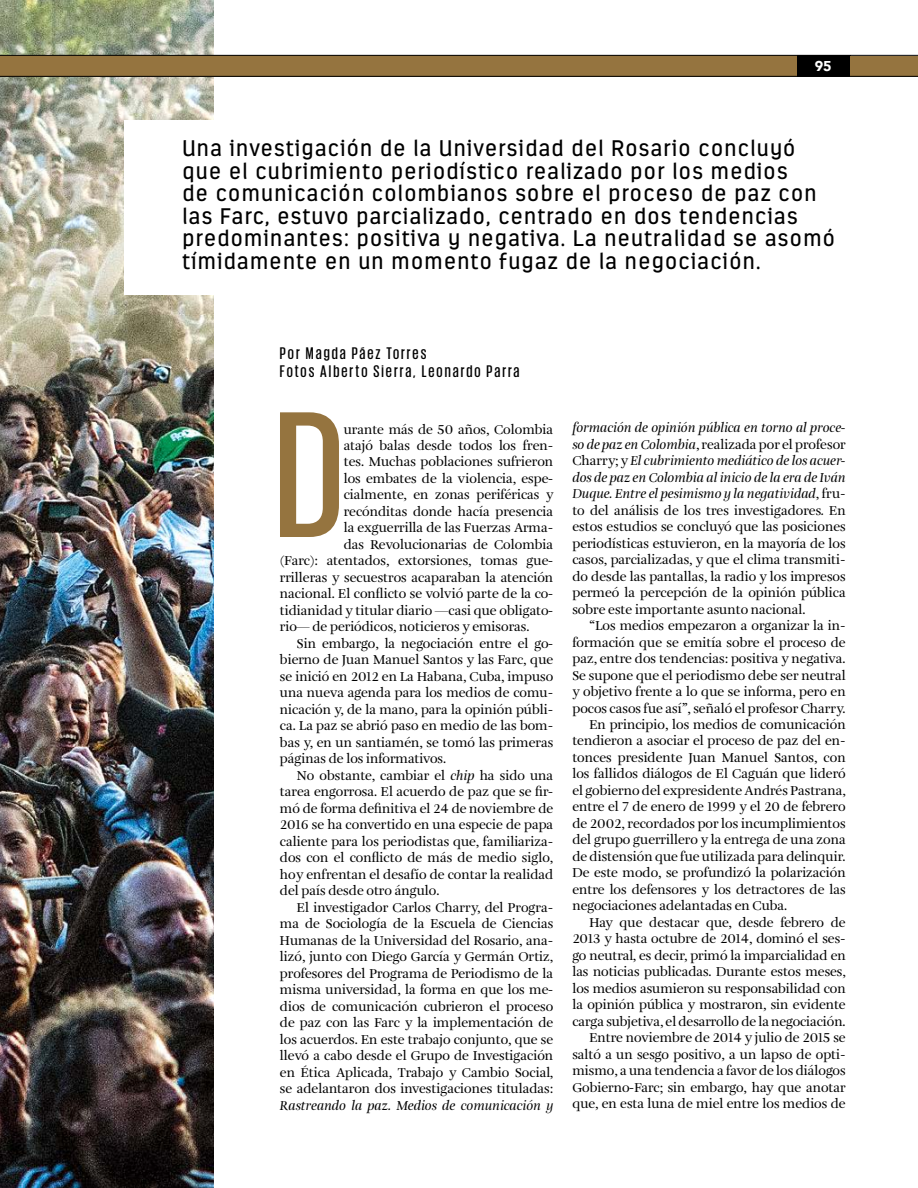
<style>
.page{position:relative;width:918px;height:1188px;background:#fff}
.page>*{position:absolute;margin:0;border:0;box-sizing:border-box;transform-origin:0 0}
.t1{font:500 183.9px "Giorgio Sans";color:#95743f}
.t2{font:22.5px/22.5px "Estandar";letter-spacing:.06em;color:#000}
.t3{font:500 17.25px/18px "Giorgio Sans";letter-spacing:.12em;color:#000}
.t4{font:900 14.25px "Avenir";color:#fff}
.t5{font:13.5px/16.5px "Amalia Pro";color:#000;text-align:justify}
.t6{font:italic 13.5px "Amalia Pro";color:#000}
.s1{font-style:italic}
</style>
<div class="page">
<img style="left:0;top:0;width:213px;height:1188px">
<div style="left:124px;top:120px;width:351px;height:174px;background:#fff"></div>
<svg style="left:0;top:55px;width:918px;height:22px;background:#806436"></svg>
<p class="t4" style="left:815px;top:54px;width:18px">95</p>
<p class="t2" style="left:183px;top:137px;width:654px">Una investigación de la Universidad del Rosario concluyó que el cubrimiento periodístico realizado por los medios<br>de comunicación colombianos sobre el proceso de paz con las Farc, estuvo parcializado, centrado en dos tendencias predominantes: positiva y negativa. La neutralidad se asomó tímidamente en un momento fugaz de la negociación.</p>
<p class="t3" style="left:280px;top:344px;width:241px">Por Magda Páez Torres<br>Fotos Alberto Sierra, Leonardo Parra</p>
<h1 class="t1" style="left:275px;top:384px;width:70px">D</h1>
<p class="t5" style="left:344px;top:421px;width:211px">urante más de 50 años, Colombia</p>
<p class="t5" style="left:344px;top:438px;width:211px">atajó balas desde todos los fren-</p>
<p class="t5" style="left:344px;top:454px;width:211px">tes. Muchas poblaciones sufrieron</p>
<p class="t5" style="left:344px;top:471px;width:211px">los embates de la violencia, espe-</p>
<p class="t5" style="left:344px;top:487px;width:211px">cialmente, en zonas periféricas y</p>
<p class="t5" style="left:344px;top:504px;width:211px">recónditas donde hacía presencia</p>
<p class="t5" style="left:344px;top:520px;width:211px">la exguerrilla de las Fuerzas Arma-</p>
<p class="t5" style="left:344px;top:537px;width:211px">das Revolucionarias de Colombia</p>
<p class="t5" style="left:280px;top:553px;width:275px">(Farc): atentados, extorsiones, tomas gue-</p>
<p class="t5" style="left:280px;top:570px;width:275px">rrilleras y secuestros acaparaban la atención</p>
<p class="t5" style="left:280px;top:586px;width:275px">nacional. El conflicto se volvió parte de la co-</p>
<p class="t5" style="left:280px;top:603px;width:275px">tidianidad y titular diario —casi que obligato-</p>
<p class="t5" style="left:280px;top:619px;width:251px">rio— de periódicos, noticieros y emisoras.</p>
<p class="t5" style="left:297px;top:636px;width:258px">Sin embargo, la negociación entre el go-</p>
<p class="t5" style="left:280px;top:652px;width:275px">bierno de Juan Manuel Santos y las Farc, que</p>
<p class="t5" style="left:280px;top:669px;width:275px">se inició en 2012 en La Habana, Cuba, impuso</p>
<p class="t5" style="left:280px;top:685px;width:275px">una nueva agenda para los medios de comu-</p>
<p class="t5" style="left:280px;top:702px;width:275px">nicación y, de la mano, para la opinión públi-</p>
<p class="t5" style="left:280px;top:718px;width:275px">ca. La paz se abrió paso en medio de las bom-</p>
<p class="t5" style="left:280px;top:735px;width:275px">bas y, en un santiamén, se tomó las primeras</p>
<p class="t5" style="left:280px;top:751px;width:168px">páginas de los informativos.</p>
<p class="t5" style="left:297px;top:768px;width:258px">No obstante, cambiar el <span class="s1">chip</span> ha sido una</p>
<p class="t5" style="left:280px;top:784px;width:275px">tarea engorrosa. El acuerdo de paz que se fir-</p>
<p class="t5" style="left:280px;top:801px;width:275px">mó de forma definitiva el 24 de noviembre de</p>
<p class="t5" style="left:280px;top:817px;width:275px">2016 se ha convertido en una especie de papa</p>
<p class="t5" style="left:280px;top:834px;width:275px">caliente para los periodistas que, familiariza-</p>
<p class="t5" style="left:280px;top:850px;width:275px">dos con el conflicto de más de medio siglo,</p>
<p class="t5" style="left:280px;top:867px;width:275px">hoy enfrentan el desafío de contar la realidad</p>
<p class="t5" style="left:280px;top:883px;width:161px">del país desde otro ángulo.</p>
<p class="t5" style="left:297px;top:900px;width:258px">El investigador Carlos Charry, del Progra-</p>
<p class="t5" style="left:280px;top:916px;width:275px">ma de Sociología de la Escuela de Ciencias</p>
<p class="t5" style="left:280px;top:933px;width:275px">Humanas de la Universidad del Rosario, ana-</p>
<p class="t5" style="left:280px;top:949px;width:275px">lizó, junto con Diego García y Germán Ortiz,</p>
<p class="t5" style="left:280px;top:966px;width:275px">profesores del Programa de Periodismo de la</p>
<p class="t5" style="left:280px;top:982px;width:275px">misma universidad, la forma en que los me-</p>
<p class="t5" style="left:280px;top:999px;width:275px">dios de comunicación cubrieron el proceso</p>
<p class="t5" style="left:280px;top:1015px;width:275px">de paz con las Farc y la implementación de</p>
<p class="t5" style="left:280px;top:1032px;width:275px">los acuerdos. En este trabajo conjunto, que se</p>
<p class="t5" style="left:280px;top:1048px;width:275px">llevó a cabo desde el Grupo de Investigación</p>
<p class="t5" style="left:280px;top:1065px;width:275px">en Ética Aplicada, Trabajo y Cambio Social,</p>
<p class="t5" style="left:280px;top:1081px;width:275px">se adelantaron dos investigaciones tituladas:</p>
<p class="t6" style="left:280px;top:1097px;width:275px">Rastreando la paz. Medios de comunicación y</p>
<p class="t5" style="left:572px;top:420px;width:275px"><span class="s1">formación de opinión pública en torno al proce&shy;so de paz en Colombia</span>, realizada por el profesor Charry; y <span class="s1">El cubrimiento mediático de los acuer&shy;dos de paz en Colombia al inicio de la era de Iván Duque. Entre el pesimismo y la negatividad</span>, fru&shy;to del análisis de los tres investigadores<span class="s1">.</span> En estos estudios se concluyó que las posiciones periodísticas estuvieron, en la mayoría de los casos, parcializadas, y que el clima transmiti&shy;do desde las pantallas, la radio y los impresos permeó la percepción de la opinión pública sobre este importante asunto nacional.</p>
<p class="t5" style="left:589px;top:618px;width:258px">“Los medios empezaron a organizar la in-</p>
<p class="t5" style="left:572px;top:634px;width:275px">formación que se emitía sobre el proceso de</p>
<p class="t5" style="left:572px;top:651px;width:275px">paz, entre dos tendencias: positiva y negativa.</p>
<p class="t5" style="left:572px;top:667px;width:275px">Se supone que el periodismo debe ser neutral</p>
<p class="t5" style="left:572px;top:684px;width:275px">y objetivo frente a lo que se informa, pero en</p>
<p class="t5" style="left:572px;top:700px;width:275px">pocos casos fue así”, señaló el profesor Charry.</p>
<p class="t5" style="left:589px;top:717px;width:258px">En principio, los medios de comunicación</p>
<p class="t5" style="left:572px;top:733px;width:275px">tendieron a asociar el proceso de paz del en-</p>
<p class="t5" style="left:572px;top:750px;width:275px">tonces presidente Juan Manuel Santos, con</p>
<p class="t5" style="left:572px;top:766px;width:275px">los fallidos diálogos de El Caguán que lideró</p>
<p class="t5" style="left:572px;top:783px;width:275px">el gobierno del expresidente Andrés Pastrana,</p>
<p class="t5" style="left:572px;top:799px;width:275px">entre el 7 de enero de 1999 y el 20 de febrero</p>
<p class="t5" style="left:572px;top:816px;width:275px">de 2002, recordados por los incumplimientos</p>
<p class="t5" style="left:572px;top:832px;width:275px">del grupo guerrillero y la entrega de una zona</p>
<p class="t5" style="left:572px;top:849px;width:275px">de distensión que fue utilizada para delinquir.</p>
<p class="t5" style="left:572px;top:865px;width:275px">De este modo, se profundizó la polarización</p>
<p class="t5" style="left:572px;top:882px;width:275px">entre los defensores y los detractores de las</p>
<p class="t5" style="left:572px;top:898px;width:216px">negociaciones adelantadas en Cuba.</p>
<p class="t5" style="left:589px;top:915px;width:258px">Hay que destacar que, desde febrero de</p>
<p class="t5" style="left:572px;top:931px;width:275px">2013 y hasta octubre de 2014, dominó el ses-</p>
<p class="t5" style="left:572px;top:948px;width:275px">go neutral, es decir, primó la imparcialidad en</p>
<p class="t5" style="left:572px;top:964px;width:275px">las noticias publicadas. Durante estos meses,</p>
<p class="t5" style="left:572px;top:981px;width:275px">los medios asumieron su responsabilidad con</p>
<p class="t5" style="left:572px;top:997px;width:275px">la opinión pública y mostraron, sin evidente</p>
<p class="t5" style="left:572px;top:1014px;width:275px">carga subjetiva, el desarrollo de la negociación.</p>
<p class="t5" style="left:589px;top:1030px;width:258px">Entre noviembre de 2014 y julio de 2015 se</p>
<p class="t5" style="left:572px;top:1047px;width:275px">saltó a un sesgo positivo, a un lapso de opti-</p>
<p class="t5" style="left:572px;top:1063px;width:275px">mismo, a una tendencia a favor de los diálogos</p>
<p class="t5" style="left:572px;top:1080px;width:275px">Gobierno-Farc; sin embargo, hay que anotar</p>
<p class="t5" style="left:572px;top:1096px;width:275px">que, en esta luna de miel entre los medios de</p>
</div>
